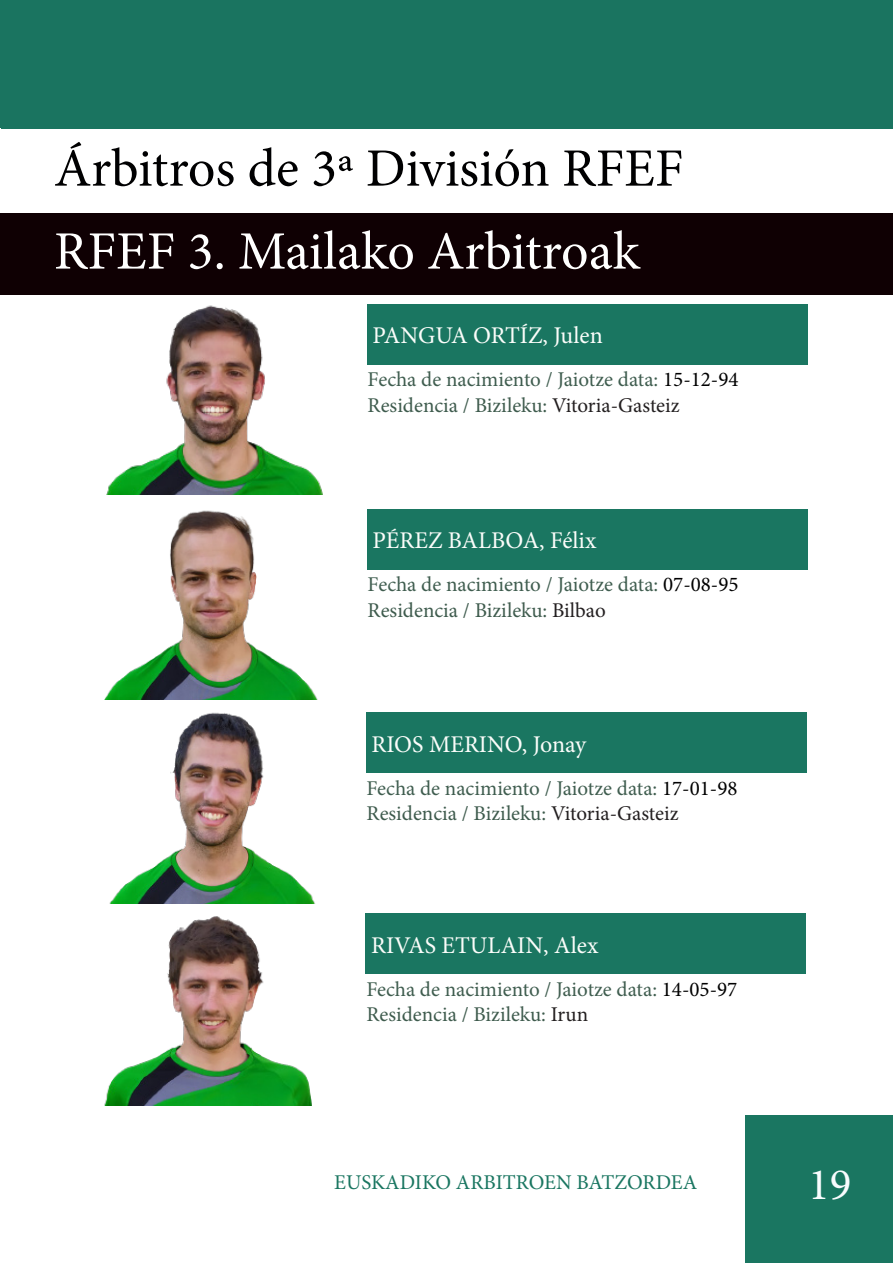
<style>
.page{position:relative;width:893px;height:1263px;background:#fff}
.page>*{position:absolute;margin:0;border:0;box-sizing:border-box;transform-origin:0 0}
.t1{font:54px "Minion Pro";color:#000001}
.t2{font:54px "Minion Pro";color:#fff}
.t3{font:45px "Minion Pro";color:#f9fcfe}
.t4{font:24px "Minion Pro";color:#fbfdfa}
.t5{font:21px "Minion Pro";color:#3f5d4f}
.t6{font:21px "Minion Pro";color:#3e5b4d}
.t7{font:21px "Minion Pro";color:#1a7661}
.s1{color:#000001}
.s2{color:#231f20}
</style>
<div class="page">
<hr style="left:0;top:0;width:1px;height:128px;background:#1a7460">
<hr style="left:0;top:213px;width:1px;height:82px;background:#0f0003">
<img style="left:106px;top:305px;width:217px;height:190px">
<img style="left:104px;top:510px;width:214px;height:190px">
<div style="left:367px;top:304px;width:441px;height:60px;background:#1a7661"></div>
<div style="left:367px;top:509px;width:441px;height:60px;background:#1a7661"></div>
<div style="left:2px;top:0;width:891px;height:128px;background:#1a7460"></div>
<div style="left:2px;top:214px;width:891px;height:81px;background:#0f0003"></div>
<img style="left:109px;top:712px;width:206px;height:191px">
<img style="left:104px;top:916px;width:208px;height:190px">
<div style="left:366px;top:712px;width:440px;height:61px;background:#1a7661"></div>
<div style="left:366px;top:913px;width:440px;height:61px;background:#1a7661"></div>
<div style="left:746px;top:1116px;width:147px;height:147px;background:#1a7661"></div>
<p class="t1" style="left:54px;top:132px;width:631px">Árbitros de 3ª División RFEF</p>
<p class="t2" style="left:54px;top:215px;width:587px">RFEF 3. Mailako Arbitroak</p>
<p class="t4" style="left:372px;top:320px;width:232px">PANGUA ORTÍZ, Julen</p>
<p class="t5" style="left:368px;top:366px;width:372px">Fecha de nacimiento / Jaiotze data: <span class="s1">15-12-94</span></p>
<p class="t6" style="left:368px;top:391px;width:314px">Residencia / Bizileku: <span class="s2">Vitoria-Gasteiz</span></p>
<p class="t4" style="left:372px;top:525px;width:225px">PÉREZ BALBOA, Félix</p>
<p class="t5" style="left:368px;top:571px;width:372px">Fecha de nacimiento / Jaiotze data: <span class="s1">07-08-95</span></p>
<p class="t6" style="left:368px;top:596px;width:240px">Residencia / Bizileku: <span class="s2">Bilbao</span></p>
<p class="t4" style="left:371px;top:728px;width:216px">RIOS MERINO, Jonay</p>
<p class="t5" style="left:367px;top:774px;width:372px">Fecha de nacimiento / Jaiotze data: <span class="s1">17-01-98</span></p>
<p class="t6" style="left:367px;top:799px;width:314px">Residencia / Bizileku: <span class="s2">Vitoria-Gasteiz</span></p>
<p class="t4" style="left:371px;top:929px;width:229px">RIVAS ETULAIN, Alex</p>
<p class="t5" style="left:366px;top:975px;width:372px">Fecha de nacimiento / Jaiotze data: <span class="s1">14-05-97</span></p>
<p class="t6" style="left:366px;top:1000px;width:223px">Residencia / Bizileku: <span class="s2">Irun</span></p>
<p class="t7" style="left:334px;top:1168px;width:365px">EUSKADIKO ARBITROEN BATZORDEA</p>
<p class="t3" style="left:808px;top:1155px;width:45px">19</p>
</div>
